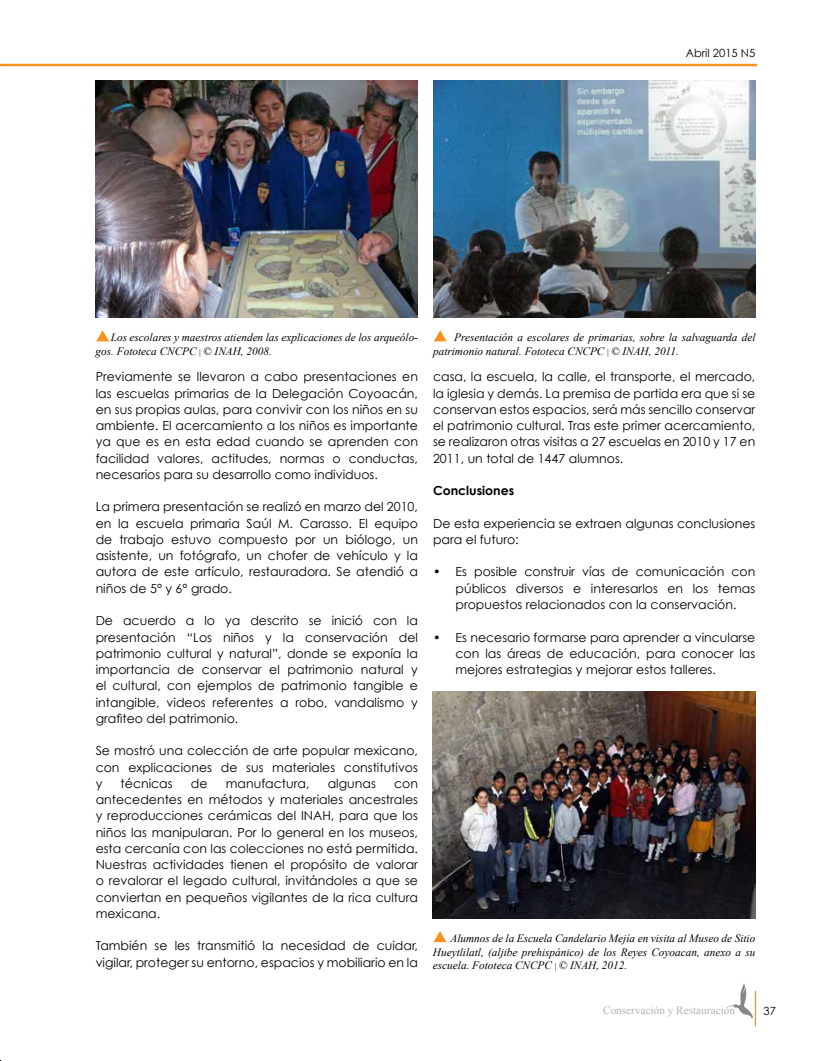
<style>
.page{position:relative;width:836px;height:1061px;background:#fff}
.page>*{position:absolute;margin:0;border:0;box-sizing:border-box;transform-origin:0 0}
.t1{font:12.5px/16.2px "Century Gothic";color:#000;text-align:justify}
.t2{font:700 12.5px "Century Gothic";color:#000}
.t3{font:italic 11.25px/13.5px "Times New Roman";color:#000}
.t4{font:11.25px "Times New Roman";color:#b1b2b4}
.t5{font:11.25px "Century Gothic";color:#000}
.s1{font-style:normal;font-size:8.75px}
</style>
<div class="page">
<hr style="left:0;top:64px;width:757px;height:2px;background:#f7941e">
<hr style="left:755px;top:991px;width:1px;height:35px;background:#f7941e">
<svg style="left:726px;top:983px;width:27px;height:36px"></svg>
<img style="left:96px;top:80px;width:322px;height:237px">
<svg style="left:96px;top:330px;width:13px;height:11px"></svg>
<img style="left:433px;top:80px;width:322px;height:237px">
<svg style="left:434px;top:330px;width:13px;height:11px"></svg>
<img style="left:433px;top:691px;width:322px;height:228px">
<svg style="left:433px;top:931px;width:13px;height:11px"></svg>
<p class="t5" style="left:686px;top:46px;width:71px">Abril 2015 N5</p>
<p class="t3" style="left:96px;top:331px;width:324px;text-indent:15px">Los escolares y maestros atienden las explicaciones de los arqueólo&shy;gos. Fototeca CNCPC <span class="s1">|</span> © INAH, 2008.</p>
<p class="t3" style="left:433px;top:331px;width:324px;text-indent:21px">Presentación a escolares de primarias, sobre la salvaguarda del patrimonio natural. Fototeca CNCPC <span class="s1">|</span> © INAH, 2011.</p>
<p class="t1" style="left:433px;top:369px;width:324px">casa, la escuela, la calle, el transporte, el mercado, la iglesia y demás. La premisa de partida era que si se conservan estos espacios, será más sencillo conservar el patrimonio cultural. Tras este primer acercamiento, se realizaron otras visitas a 27 escuelas en 2010 y 17 en 2011, un total de 1447 alumnos.</p>
<p class="t2" style="left:433px;top:483px;width:83px">Conclusiones</p>
<p class="t1" style="left:433px;top:515px;width:324px">De esta experiencia se extraen algunas conclusiones para el futuro:</p>
<p class="t1" style="left:455px;top:564px;width:301px;text-indent:-22px">• Es posible construir vías de comunicación con públicos diversos e interesarlos en los temas propuestos relacionados con la conservación.</p>
<p class="t1" style="left:455px;top:629px;width:301px;text-indent:-22px">• Es necesario formarse para aprender a vincularse con las áreas de educación, para conocer las mejores estrategias y mejorar estos talleres.</p>
<p class="t1" style="left:96px;top:369px;width:324px">Previamente se llevaron a cabo presentaciones en las escuelas primarias de la Delegación Coyoacán, en sus propias aulas, para convivir con los niños en su ambiente. El acercamiento a los niños es importante ya que es en esta edad cuando se aprenden con facilidad valores, actitudes, normas o conductas, necesarios para su desarrollo como individuos.</p>
<p class="t1" style="left:96px;top:499px;width:324px">La primera presentación se realizó en marzo del 2010, en la escuela primaria Saúl M. Carasso. El equipo de trabajo estuvo compuesto por un biólogo, un asistente, un fotógrafo, un chofer de vehículo y la autora de este artículo, restauradora. Se atendió a niños de 5° y 6° grado.</p>
<p class="t1" style="left:96px;top:612px;width:324px">De acuerdo a lo ya descrito se inició con la presentación “Los niños y la conservación del patrimonio cultural y natural”, donde se exponía la importancia de conservar el patrimonio natural y el cultural, con ejemplos de patrimonio tangible e intangible, videos referentes a robo, vandalismo y grafiteo del patrimonio.</p>
<p class="t1" style="left:96px;top:742px;width:324px">Se mostró una colección de arte popular mexicano, con explicaciones de sus materiales constitutivos y</p>
<p class="t1" style="left:121px;top:775px;width:54px">técnicas</p>
<p class="t1" style="left:191px;top:775px;width:18px">de</p>
<p class="t1" style="left:226px;top:775px;width:85px">manufactura,</p>
<p class="t1" style="left:328px;top:775px;width:50px">algunas</p>
<p class="t1" style="left:96px;top:775px;width:324px;text-indent:298px">con antecedentes en métodos y materiales ancestrales y reproducciones cerámicas del INAH, para que los niños las manipularan. Por lo general en los museos, esta cercanía con las colecciones no está permitida.<br>Nuestras actividades tienen el propósito de valorar o revalorar el legado cultural, invitándoles a que se conviertan en pequeños vigilantes de la rica cultura mexicana.</p>
<p class="t1" style="left:96px;top:937px;width:324px">También se les transmitió la necesidad de cuidar, vigilar, proteger su entorno, espacios y mobiliario en la</p>
<p class="t3" style="left:433px;top:931px;width:324px;text-align:justify;text-indent:18px">Alumnos de la Escuela Candelario Mejía en visita al Museo de Sitio Hueytlilatl, (aljibe prehispánico) de los Reyes Coyoacan, anexo a su escuela. Fototeca CNCPC <span class="s1">|</span> © INAH, 2012.</p>
<p class="t4" style="left:603px;top:1003px;width:133px">Conservación y Restauracion</p>
<p class="t5" style="left:764px;top:1004px;width:14px">37</p>
</div>
